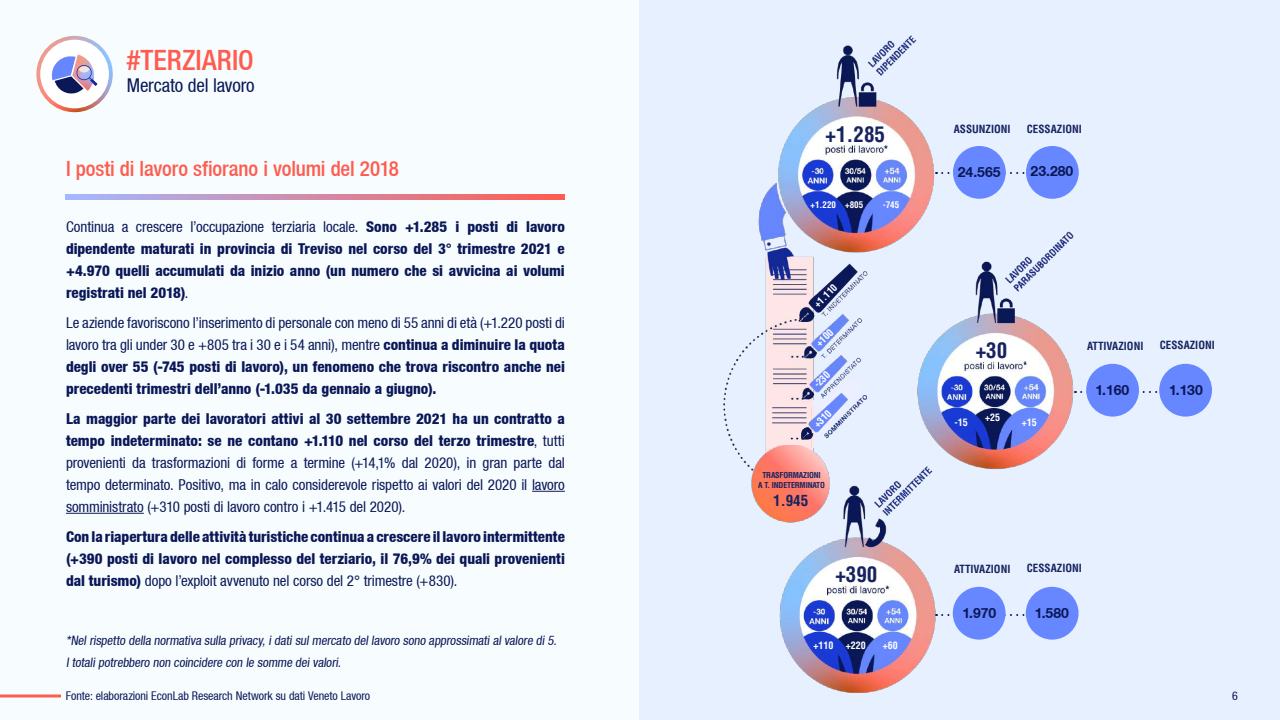
<style>
.page{position:relative;width:1280px;height:720px;background:#f7fdff}
.page>*{position:absolute;margin:0;border:0;box-sizing:border-box;transform-origin:0 0}
.t1{font:500 condensed 28px "Helvetica Neue LT";letter-spacing:.005em;color:#ff5c4f}
.t2{font:500 condensed 21px "Helvetica Neue LT";letter-spacing:-.005em;color:#ff5c4f}
.t3{font:700 condensed 21px "Helvetica LT Std";color:#17235f}
.t4{font:condensed 19px "Helvetica Neue LT";letter-spacing:-.005em;color:#0b1857}
.t5{font:800 condensed 15px/22px "Helvetica Neue LT";color:#0b1857;text-align:justify}
.t6{font:condensed 15px/22px "Helvetica Neue LT";letter-spacing:-.005em;color:#0b1857;text-align:justify}
.t7{font:700 condensed 15px "Helvetica LT Std";color:#17235f}
.t8{font:700 14px "Helvetica Neue CE";color:#0b1857}
.t9{font:condensed 13px/22px "Helvetica Neue LT";color:#0b1857}
.t10{font:condensed 12px "Helvetica Neue LT";letter-spacing:-.005em;color:#0b1857}
.t11{font:700 condensed 11px "Helvetica LT Std";color:#17235f}
.t12{font:700 condensed 10px "Helvetica LT Std";color:#fff}
.t13{font:700 condensed 9px "Helvetica LT Std";color:#fff}
.t14{font:700 condensed 8px/9.6px "Helvetica LT Std";letter-spacing:-.02em;color:#17235f;text-align:center}
.s1{font-weight:400}
.s2{font-weight:800}
</style>
<div class="page">
<div style="left:640px;top:0;width:640px;height:720px;background:#e7f0ff"></div>
<img style="left:723px;top:35px;width:352px;height:657px">
<svg style="left:36px;top:36px;width:77px;height:76px"></svg>
<div style="left:40px;top:40px;width:69px;height:68px;background:#fff;border-radius:50%"></div>
<svg style="left:51px;top:55px;width:46px;height:39px"></svg>
<svg style="left:0;top:694px;width:61px;height:4px"></svg>
<svg style="left:936px;top:614px;width:90px;height:2px"></svg>
<div style="left:953px;top:587px;width:53px;height:53px;background:#6687ff;border-radius:50%"></div>
<svg style="left:1075px;top:391px;width:83px;height:2px"></svg>
<div style="left:1159px;top:364px;width:53px;height:53px;background:#6687ff;border-radius:50%"></div>
<div style="left:1086px;top:364px;width:53px;height:53px;background:#6687ff;border-radius:50%"></div>
<svg style="left:936px;top:172px;width:90px;height:2px"></svg>
<div style="left:953px;top:146px;width:53px;height:53px;background:#6687ff;border-radius:50%"></div>
<div style="left:1026px;top:146px;width:53px;height:53px;background:#6687ff;border-radius:50%"></div>
<div style="left:1026px;top:587px;width:53px;height:53px;background:#6687ff;border-radius:50%"></div>
<svg style="left:66px;top:195px;width:499px;height:5px;background:#d189a6"></svg>
<hr style="left:532px;top:491px;width:33px;height:1px;background:#0b1857">
<hr style="left:66px;top:513px;width:78px;height:1px;background:#0b1857">
<img style="left:797px;top:262px;width:60px;height:63px">
<svg style="left:814px;top:376px;width:50px;height:50px"></svg>
<img style="left:766px;top:404px;width:46px;height:41px">
<img style="left:795px;top:392px;width:58px;height:50px">
<h1 class="t1" style="left:127px;top:43px;width:129px">#TERZIARIO</h1>
<p class="t4" style="left:127px;top:75px;width:129px">Mercato del lavoro</p>
<h2 class="t2" style="left:66px;top:156px;width:335px">I posti di lavoro sfiorano i volumi del 2018</h2>
<p class="t5" style="left:66px;top:215px;width:500px"><span class="s1">Continua a crescere l’occupazione terziaria locale.</span> Sono +1.285 i posti di lavoro dipendente maturati in provincia di Treviso nel corso del 3° trimestre 2021 e +4.970 quelli accumulati da inizio anno (un numero che si avvicina ai volumi registrati nel 2018)<span class="s1">.</span></p>
<p class="t5" style="left:66px;top:311px;width:500px"><span class="s1">Le aziende favoriscono l’inserimento di personale con meno di 55 anni di età (+1.220 posti di lavoro tra gli under 30 e +805 tra i 30 e i 54 anni), mentre</span> continua a diminuire la quota degli over 55 (-745 posti di lavoro), un fenomeno che trova riscontro anche nei precedenti trimestri dell’anno (-1.035 da gennaio a giugno).</p>
<p class="t6" style="left:66px;top:407px;width:500px"><span class="s2">La maggior parte dei lavoratori attivi al 30 settembre 2021 ha un contratto a tempo indeterminato: se ne contano +1.110 nel corso del terzo trimestre</span>, tutti provenienti da trasformazioni di forme a termine (+14,1% dal 2020), in gran parte dal tempo determinato. Positivo, ma in calo considerevole rispetto ai valori del 2020 il lavoro somministrato (+310 posti di lavoro contro i +1.415 del 2020).</p>
<p class="t5" style="left:66px;top:525px;width:500px">Con la riapertura delle attività turistiche continua a crescere il lavoro intermittente (+390 posti di lavoro nel complesso del terziario, il 76,9% dei quali provenienti dal turismo) <span class="s1">dopo l’exploit avvenuto nel corso del 2° trimestre (+830).</span></p>
<p class="t9" style="left:66px;top:629px;width:494px">*Nel rispetto della normativa sulla privacy, i dati sul mercato del lavoro sono approssimati al valore di 5.<br>I totali potrebbero non coincidere con le somme dei valori.</p>
<p class="t10" style="left:66px;top:688px;width:306px">Fonte: elaborazioni EconLab Research Network su dati Veneto Lavoro</p>
<h2 class="t3" style="left:826px;top:121px;width:61px">+1.285</h2>
<p class="t13" style="left:811px;top:200px;width:54px">+1.220 +805</p>
<p class="t13" style="left:883px;top:200px;width:18px">-745</p>
<p class="t12" style="left:811px;top:301px;width:30px;rotate:-45deg">+1.110</p>
<p class="t12" style="left:813px;top:340px;width:22px;rotate:-45deg">+100</p>
<p class="t12" style="left:811px;top:381px;width:20px;rotate:-45deg">-230</p>
<p class="t12" style="left:811px;top:421px;width:22px;rotate:-45deg">+310</p>
<p class="t14" style="left:758px;top:470px;width:68px">TRASFORMAZIONI<br>A T. INDETERMINATO</p>
<p class="t7" style="left:773px;top:491px;width:36px">1.945</p>
<h2 class="t3" style="left:835px;top:561px;width:43px">+390</h2>
<p class="t12" style="left:813px;top:639px;width:21px">+110</p>
<p class="t12" style="left:846px;top:639px;width:21px">+220</p>
<p class="t12" style="left:883px;top:639px;width:16px">+60</p>
<p class="t11" style="left:954px;top:122px;width:58px">ASSUNZIONI</p>
<p class="t8" style="left:958px;top:164px;width:44px">24.565</p>
<p class="t11" style="left:1027px;top:122px;width:57px">CESSAZIONI</p>
<p class="t8" style="left:1031px;top:163px;width:44px">23.280</p>
<h2 class="t3" style="left:976px;top:337px;width:33px">+30</h2>
<p class="t12" style="left:955px;top:416px;width:15px">-15</p>
<p class="t12" style="left:985px;top:411px;width:16px">+25</p>
<p class="t12" style="left:1022px;top:416px;width:16px">+15</p>
<p class="t11" style="left:1087px;top:339px;width:58px">ATTIVAZIONI</p>
<p class="t11" style="left:1160px;top:338px;width:57px">CESSAZIONI</p>
<p class="t8" style="left:1095px;top:382px;width:35px">1.160</p>
<p class="t8" style="left:1169px;top:382px;width:35px">1.130</p>
<p class="t11" style="left:954px;top:562px;width:58px">ATTIVAZIONI</p>
<p class="t11" style="left:1027px;top:561px;width:57px">CESSAZIONI</p>
<p class="t8" style="left:962px;top:605px;width:36px">1.970</p>
<p class="t8" style="left:1035px;top:605px;width:36px">1.580</p>
<p class="t10" style="left:1232px;top:689px;width:7px">6</p>
</div>
